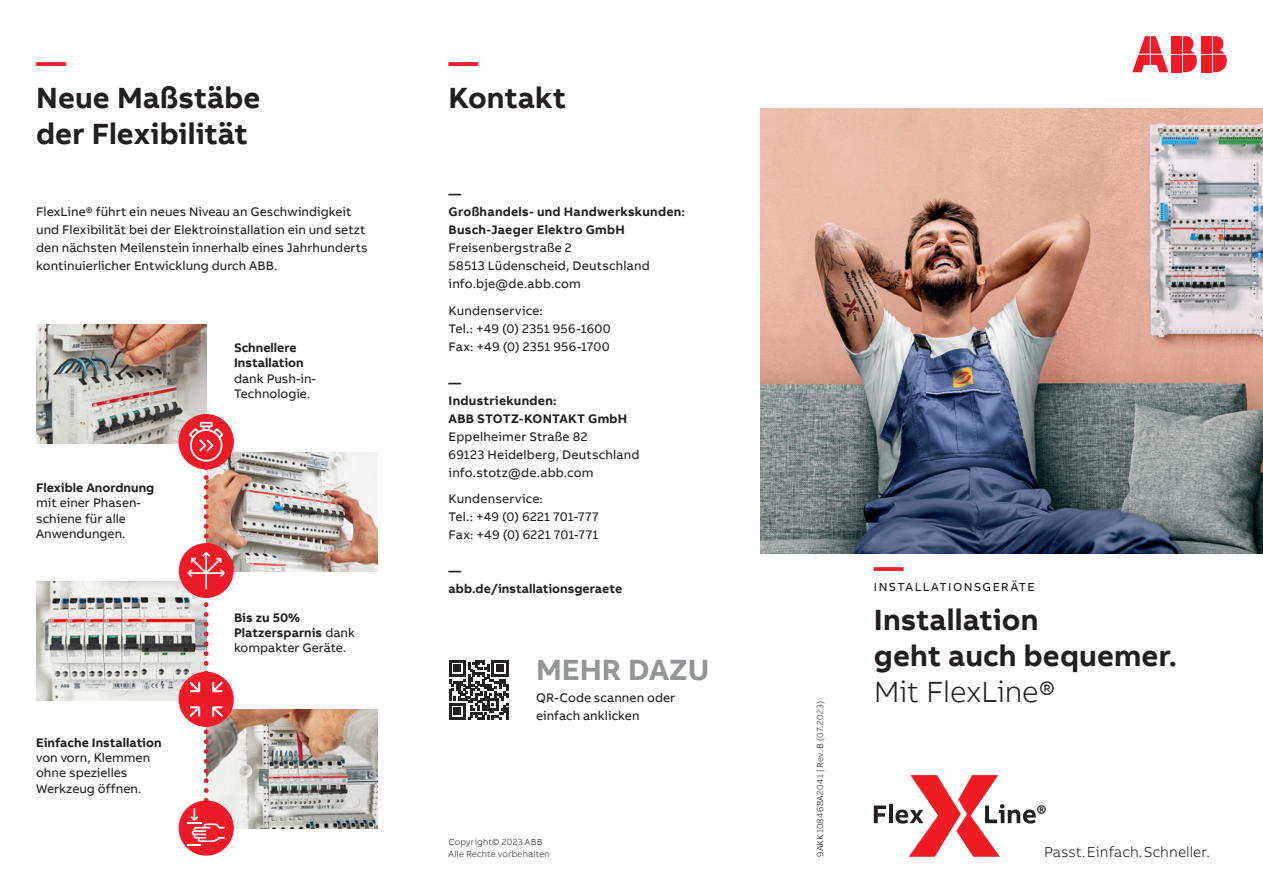
<style>
.page{position:relative;width:1263px;height:893px;background:#fff}
.page>*{position:absolute;margin:0;border:0;box-sizing:border-box;transform-origin:0 0}
.Headline_M_20pt_24pt{font:700 30px/36px "AB Bvoice";letter-spacing:.005em;color:#231f20}
.t1{font:700 30px "AB Bvoice";color:#939598}
.Headline_M_20pt_24pt-2{font:700 30px "AB Bvoice";color:#ee1c28}
.Information_Level_He{font:700 30px "AB Bvoice";color:#ee1c28}
.t2{font:700 18.6px "AB Bvoice";color:#231f20}
.t3{font:300 14.85px "AB Bvoice";letter-spacing:.005em;color:#231f20}
.Copytext_8_5pt_12pt{font:12.75px/15.3px "AB Bvoice";color:#231f20}
.Contact_8_5pt_12pt{font:12.75px "AB Bvoice";letter-spacing:.015em;color:#231f20}
.Contact_8_5pt_12pt-2{font:700 12.75px/15.3px "AB Bvoice";letter-spacing:.015em;color:#231f20}
.Information_Level_Ca{font:12px "AB Bvoice";letter-spacing:.12em;color:#231f20}
.Additional_Informati{font:300 9px "AB Bvoice";letter-spacing:.03em;color:#231f20}
.s1{font-weight:700}
.s2{font-weight:400}
.s3{font-weight:300}
</style>
<div class="page">
<img style="left:761px;top:108px;width:502px;height:446px">
<div style="left:1201px;top:36px;width:11px;height:18px;background:#ee1c28"></div>
<div style="left:1201px;top:55px;width:11px;height:17px;background:#ee1c28"></div>
<svg style="left:1213px;top:36px;width:14px;height:36px"></svg>
<svg style="left:1132px;top:36px;width:36px;height:36px"></svg>
<div style="left:1171px;top:36px;width:11px;height:18px;background:#ee1c28"></div>
<div style="left:1171px;top:55px;width:11px;height:17px;background:#ee1c28"></div>
<svg style="left:1183px;top:36px;width:14px;height:36px"></svg>
<img style="left:225px;top:709px;width:152px;height:119px">
<img style="left:36px;top:581px;width:152px;height:119px">
<img style="left:225px;top:452px;width:152px;height:120px">
<img style="left:37px;top:324px;width:170px;height:119px">
<div style="left:178px;top:414px;width:56px;height:55px;background:#ee1c28;border-radius:50%"></div>
<div style="left:179px;top:672px;width:55px;height:55px;background:#ee1c28;border-radius:50%"></div>
<div style="left:179px;top:543px;width:55px;height:55px;background:#ee1c28;border-radius:50%"></div>
<div style="left:179px;top:800px;width:55px;height:56px;background:#ee1c28;border-radius:50%"></div>
<svg style="left:188px;top:422px;width:37px;height:423px"></svg>
<svg style="left:874px;top:805px;width:12px;height:18px"></svg>
<hr style="left:889px;top:804px;width:4px;height:19px;background:#231f20">
<svg style="left:895px;top:775px;width:141px;height:82px"></svg>
<svg style="left:449px;top:660px;width:59px;height:60px"></svg>
<p class="Headline_M_20pt_24pt-2" style="left:36px;top:43px;width:31px">—</p>
<p class="Headline_M_20pt_24pt" style="left:36px;top:80px;width:226px">Neue Maßstäbe der Flexibilität</p>
<p class="Copytext_8_5pt_12pt" style="left:36px;top:203px;width:333px;line-height:18px">FlexLine® führt ein neues Niveau an Geschwindigkeit und Flexibilität bei der Elektroinstallation ein und setzt den nächsten Meilenstein innerhalb eines Jahrhunderts kontinuierlicher Entwicklung durch ABB.</p>
<p class="Copytext_8_5pt_12pt" style="left:36px;top:480px;width:120px"><span class="s1">Flexible Anordnung </span>mit einer Phasen&shy;schiene für alle<br>Anwendungen.</p>
<p class="Copytext_8_5pt_12pt" style="left:36px;top:735px;width:127px"><span class="s1">Einfache Installation </span>von vorn, Klemmen ohne spezielles<br>Werkzeug öffnen.</p>
<p class="Copytext_8_5pt_12pt" style="left:234px;top:340px;width:84px"><span class="s1">Schnellere<br>Installation </span>dank Push-in-<br>Technologie.</p>
<p class="Contact_8_5pt_12pt-2" style="left:234px;top:610px;width:122px">Bis zu 50%<br>Platzersparnis <span class="s2">dank kompakter Geräte.</span></p>
<p class="Headline_M_20pt_24pt-2" style="left:449px;top:43px;width:31px">—</p>
<p class="Headline_M_20pt_24pt" style="left:449px;top:80px;width:119px">Kontakt</p>
<p class="Contact_8_5pt_12pt-2" style="left:449px;top:186px;width:14px">—</p>
<p class="Contact_8_5pt_12pt-2" style="left:449px;top:204px;width:238px">Großhandels- und Handwerkskunden:</p>
<p class="Contact_8_5pt_12pt-2" style="left:449px;top:222px;width:178px">Busch-Jaeger Elektro GmbH</p>
<p class="Contact_8_5pt_12pt" style="left:449px;top:240px;width:125px">Freisenbergstraße 2</p>
<p class="Contact_8_5pt_12pt" style="left:449px;top:258px;width:203px">58513 Lüdenscheid, Deutschland</p>
<p class="Contact_8_5pt_12pt" style="left:449px;top:276px;width:134px">info.bje@de.abb.com</p>
<p class="Contact_8_5pt_12pt" style="left:449px;top:302px;width:96px">Kundenservice:</p>
<p class="Contact_8_5pt_12pt" style="left:449px;top:320px;width:164px">Tel.: +49 (0) 2351 956-1600</p>
<p class="Contact_8_5pt_12pt" style="left:449px;top:338px;width:163px">Fax: +49 (0) 2351 956-1700</p>
<p class="Contact_8_5pt_12pt-2" style="left:449px;top:375px;width:14px">—</p>
<p class="Contact_8_5pt_12pt-2" style="left:449px;top:393px;width:110px">Industriekunden:</p>
<p class="Contact_8_5pt_12pt-2" style="left:449px;top:411px;width:180px">ABB STOTZ-KONTAKT GmbH</p>
<p class="Contact_8_5pt_12pt" style="left:449px;top:428px;width:140px">Eppelheimer Straße 82</p>
<p class="Contact_8_5pt_12pt" style="left:449px;top:446px;width:192px">69123 Heidelberg, Deutschland</p>
<p class="Contact_8_5pt_12pt" style="left:449px;top:464px;width:146px">info.stotz@de.abb.com</p>
<p class="Contact_8_5pt_12pt" style="left:449px;top:491px;width:96px">Kundenservice:</p>
<p class="Contact_8_5pt_12pt" style="left:449px;top:509px;width:152px">Tel.: +49 (0) 6221 701-777</p>
<p class="Contact_8_5pt_12pt" style="left:449px;top:527px;width:151px">Fax: +49 (0) 6221 701-771</p>
<p class="Contact_8_5pt_12pt-2" style="left:449px;top:563px;width:14px">—</p>
<p class="Contact_8_5pt_12pt-2" style="left:449px;top:581px;width:175px">abb.de/installationsgeraete</p>
<p class="t1" style="left:536px;top:651px;width:175px">MEHR DAZU</p>
<p class="Copytext_8_5pt_12pt" style="left:536px;top:690px;width:141px">QR-Code scannen oder</p>
<p class="Copytext_8_5pt_12pt" style="left:536px;top:708px;width:105px">einfach anklicken</p>
<p class="Additional_Informati" style="left:449px;top:836px;width:95px">Copyright© 2023 ABB</p>
<p class="Additional_Informati" style="left:449px;top:848px;width:103px">Alle Rechte vorbehalten</p>
<p class="Additional_Informati" style="left:815px;top:857px;width:157px;rotate:-90deg">9AKK108468A2041 | Rev. B (07.2023)</p>
<p class="Information_Level_He" style="left:874px;top:547px;width:31px">—</p>
<p class="Information_Level_Ca" style="left:874px;top:580px;width:162px">INSTALLATIONSGERÄTE</p>
<p class="Headline_M_20pt_24pt" style="left:874px;top:602px;width:166px">Installation</p>
<p class="Headline_M_20pt_24pt" style="left:874px;top:638px;width:305px">geht auch bequemer.<br><span class="s3">Mit FlexLine®</span></p>
<p class="t2" style="left:1036px;top:799px;width:12px">®</p>
<p class="t3" style="left:1044px;top:843px;width:167px">Passt.Einfach.Schneller.</p>
</div>
